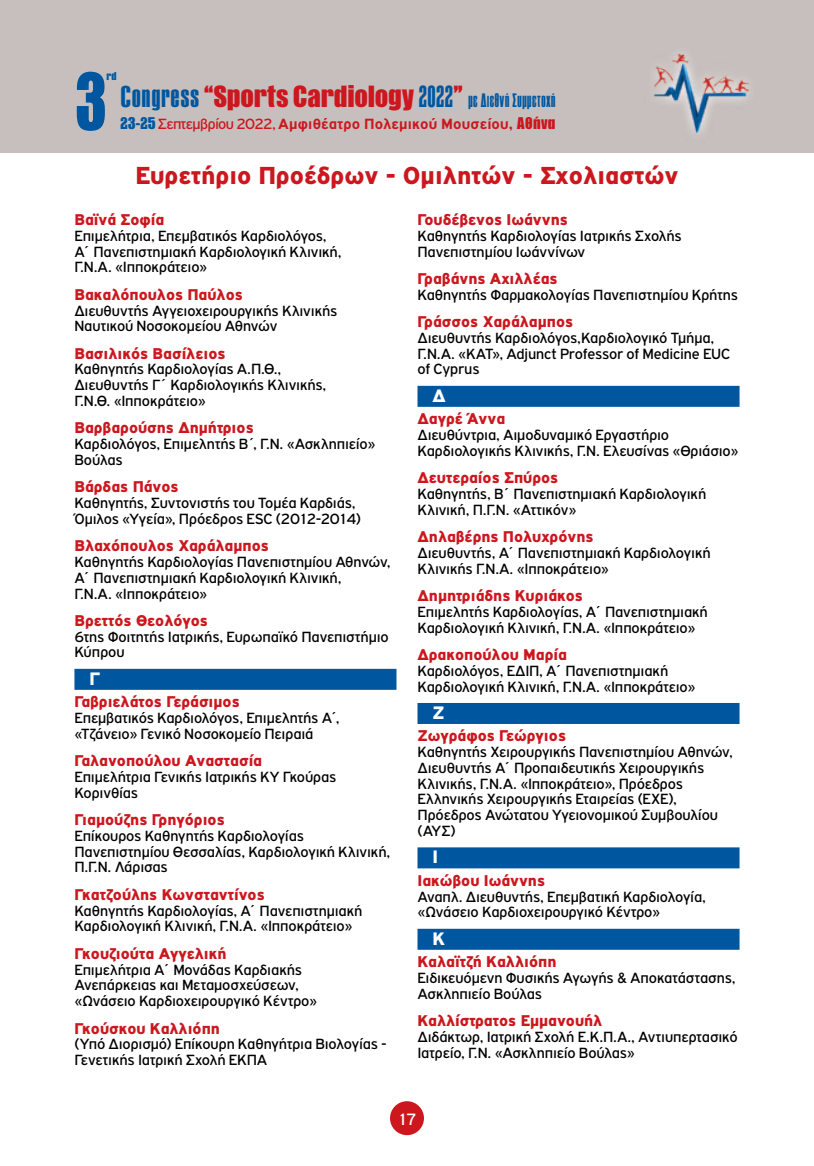
<style>
.page{position:relative;width:814px;height:1166px;background:#fff}
.page>*{position:absolute;margin:0;border:0;box-sizing:border-box;transform-origin:0 0}
.t1{font:900 76.48px "PF Fusion Sans";color:#0057a0;scale:.85 1}
.t2{font:900 28.35px "PF Fusion Sans";letter-spacing:-.01em;color:#cc171e}
.t3{font:900 26.25px "PF Highway Gothic";color:#cc171e}
.t4{font:900 19.25px "PF Highway Gothic";color:#fff}
.t5{font:300 18.2px "PF Fusion Sans";letter-spacing:.01em;color:#0057a0}
.t6{font:17.5px "PF Highway Gothic";color:#fff}
.t7{font:900 16.62px "PF Highway Gothic";color:#cc171e}
.t8{font:15.75px/15.8px "PF Highway Gothic";letter-spacing:-.01em;color:#000}
.t9{font:700 15.75px "PF Highway Gothic";letter-spacing:.015em;color:#cc171e}
.t10{font:900 10.5px "PF Fusion Sans";color:#0057a0}
.s1{font-weight:300;font-size:28.18px;color:#0057a0}
.s2{font-weight:300;color:#0057a0}
.s3{font-family:"PF Fusion Sans";font-weight:900;color:#0057a0}
.s4{font-weight:400}
.s5{font-family:"PF Fusion Sans";font-weight:900}
</style>
<div class="page">
<div style="left:0;top:0;width:814px;height:152px;background:#c6bfbd"></div>
<div style="left:390px;top:1101px;width:34px;height:34px;background:#cc171e;border-radius:50%"></div>
<img style="left:553px;top:53px;width:245px;height:100px">
<div style="left:74px;top:669px;width:322px;height:21px;background:#0057a0"></div>
<div style="left:417px;top:386px;width:322px;height:21px;background:#0057a0"></div>
<div style="left:417px;top:703px;width:322px;height:21px;background:#0057a0"></div>
<div style="left:417px;top:847px;width:322px;height:21px;background:#0057a0"></div>
<div style="left:417px;top:929px;width:322px;height:21px;background:#0057a0"></div>
<h1 class="t1" style="left:74px;top:54px;width:40px">3</h1>
<p class="t10" style="left:106px;top:69px;width:11px">rd</p>
<h2 class="t2" style="left:120px;top:79px;width:344px"><span class="s1">CONGRESS</span>“Sports Cardiology <span class="s2">2022</span>”</h2>
<p class="t9" style="left:120px;top:115px;width:437px"><span class="s3">23-25</span> <span class="s4">Σεπτεμβρίου 2022,</span> Αμφιθέατρο Πολεμικού Μουσείου, <span class="s5">Αθήνα</span></p>
<p class="t5" style="left:468px;top:90px;width:89px">ΜΕ ΔΙΕΘΝΉ ΣΥΜΜΕΤΟΧΉ</p>
<h3 class="t3" style="left:136px;top:160px;width:544px">Ευρετήριο Προέδρων - Ομιλητών - Σχολιαστών</h3>
<p class="t7" style="left:74px;top:210px;width:91px">Βαϊνά Σοφία</p>
<p class="t8" style="left:74px;top:228px;width:268px">Επιμελήτρια, Επεμβατικός Καρδιολόγος,<br>Α΄ Πανεπιστημιακή Καρδιολογική Κλινική,<br>Γ.Ν.Α. «Ιπποκράτειο»</p>
<p class="t7" style="left:74px;top:285px;width:170px">Βακαλόπουλος Παύλος</p>
<p class="t8" style="left:74px;top:302px;width:264px">Διευθυντής Αγγειοχειρουργικής Κλινικής<br>Ναυτικού Νοσοκομείου Αθηνών</p>
<p class="t7" style="left:74px;top:344px;width:152px">Βασιλικός Βασίλειος</p>
<p class="t8" style="left:74px;top:361px;width:253px">Καθηγητής Καρδιολογίας Α.Π.Θ.,<br>Διευθυντής Γ΄ Καρδιολογικής Κλινικής,<br>Γ.Ν.Θ. «Ιπποκράτειο»</p>
<p class="t7" style="left:74px;top:419px;width:181px">Βαρβαρούσης Δημήτριος</p>
<p class="t8" style="left:74px;top:436px;width:302px">Καρδιολόγος, Επιμελητής Β΄, Γ.Ν. «Ασκληπιείο»<br>Βούλας</p>
<p class="t7" style="left:74px;top:478px;width:106px">Βάρδας Πάνος</p>
<p class="t8" style="left:74px;top:495px;width:288px">Καθηγητής, Συντονιστής του Τομέα Καρδιάς,<br>Όμιλος «Υγεία», Πρόεδρος ESC (2012-2014)</p>
<p class="t7" style="left:74px;top:536px;width:196px">Βλαχόπουλος Χαράλαμπος</p>
<p class="t8" style="left:74px;top:554px;width:318px">Καθηγητής Καρδιολογίας Πανεπιστημίου Αθηνών,<br>Α΄ Πανεπιστημιακή Καρδιολογική Κλινική,<br>Γ.Ν.Α. «Ιπποκράτειο»</p>
<p class="t7" style="left:74px;top:611px;width:135px">Βρεττός Θεολόγος</p>
<p class="t8" style="left:74px;top:628px;width:316px">6της Φοιτητής Ιατρικής, Ευρωπαϊκό Πανεπιστήμιο<br>Κύπρου</p>
<p class="t4" style="left:89px;top:668px;width:12px">Γ</p>
<p class="t7" style="left:74px;top:693px;width:167px">Γαβριελάτος Γεράσιμος</p>
<p class="t8" style="left:74px;top:710px;width:266px">Επεμβατικός Καρδιολόγος, Επιμελητής Α΄, «Τζάνειο» Γενικό Νοσοκομείο Πειραιά</p>
<p class="t7" style="left:74px;top:751px;width:189px">Γαλανοπούλου Αναστασία</p>
<p class="t8" style="left:74px;top:769px;width:263px">Επιμελήτρια Γενικής Ιατρικής ΚΥ Γκούρας<br>Κορινθίας</p>
<p class="t7" style="left:74px;top:810px;width:152px">Γιαμούζης Γρηγόριος</p>
<p class="t8" style="left:74px;top:828px;width:317px">Επίκουρος Καθηγητής Καρδιολογίας<br>Πανεπιστημίου Θεσσαλίας, Καρδιολογική Κλινική,<br>Π.Γ.Ν. Λάρισας</p>
<p class="t7" style="left:74px;top:885px;width:192px">Γκατζούλης Κωνσταντίνος</p>
<p class="t8" style="left:74px;top:902px;width:289px">Καθηγητής Καρδιολογίας, Α΄ Πανεπιστημιακή<br>Καρδιολογική Κλινική, Γ.Ν.Α. «Ιπποκράτειο»</p>
<p class="t7" style="left:74px;top:944px;width:153px">Γκουζιούτα Αγγελική</p>
<p class="t8" style="left:74px;top:961px;width:244px">Επιμελήτρια Α΄ Μονάδας Καρδιακής<br>Ανεπάρκειας και Μεταμοσχεύσεων, «Ωνάσειο Καρδιοχειρουργικό Κέντρο»</p>
<p class="t7" style="left:74px;top:1019px;width:147px">Γκούσκου Καλλιόπη</p>
<p class="t8" style="left:74px;top:1036px;width:314px">(Υπό Διορισμό) Επίκουρη Καθηγήτρια Βιολογίας -<br>Γενετικής Ιατρική Σχολή ΕΚΠΑ</p>
<p class="t7" style="left:417px;top:210px;width:152px">Γουδέβενος Ιωάννης</p>
<p class="t8" style="left:417px;top:228px;width:266px">Καθηγητής Καρδιολογίας Ιατρικής Σχολής<br>Πανεπιστημίου Ιωάννίνων</p>
<p class="t7" style="left:417px;top:269px;width:142px">Γραβάνης Αχιλλέας</p>
<p class="t8" style="left:417px;top:287px;width:322px">Καθηγητής Φαρμακολογίας Πανεπιστημίου Κρήτης</p>
<p class="t7" style="left:417px;top:312px;width:157px">Γράσσος Χαράλαμπος</p>
<p class="t8" style="left:417px;top:330px;width:314px">Διευθυντής Καρδιολόγος,Καρδιολογικό Τμήμα,<br>Γ.Ν.Α. «ΚΑΤ», Adjunct Professor of Medicine EUC of Cyprus</p>
<p class="t4" style="left:432px;top:385px;width:15px">Δ</p>
<p class="t7" style="left:417px;top:410px;width:89px">Δαγρέ Άννα</p>
<p class="t8" style="left:417px;top:427px;width:322px">Διευθύντρια, Αιμοδυναμικό Εργαστήριο<br>Καρδιολογικής Κλινικής, Γ.Ν. Ελευσίνας «Θριάσιο»</p>
<p class="t7" style="left:417px;top:469px;width:142px">Δευτεραίος Σπύρος</p>
<p class="t8" style="left:417px;top:486px;width:290px">Καθηγητής, Β΄ Πανεπιστημιακή Καρδιολογική<br>Κλινική, Π.Γ.Ν. «Αττικόν»</p>
<p class="t7" style="left:417px;top:527px;width:177px">Δηλαβέρης Πολυχρόνης</p>
<p class="t8" style="left:417px;top:545px;width:294px">Διευθυντής, Α΄ Πανεπιστημιακή Καρδιολογική<br>Κλινικής Γ.Ν.Α. «Ιπποκράτειο»</p>
<p class="t7" style="left:417px;top:586px;width:167px">Δημητριάδης Κυριάκος</p>
<p class="t8" style="left:417px;top:604px;width:292px">Επιμελητής Καρδιολογίας, Α΄ Πανεπιστημιακή<br>Καρδιολογική Κλινική, Γ.Ν.Α. «Ιπποκράτειο»</p>
<p class="t7" style="left:417px;top:645px;width:151px">Δρακοπούλου Μαρία</p>
<p class="t8" style="left:417px;top:663px;width:279px">Καρδιολόγος, ΕΔΙΠ, Α΄ Πανεπιστημιακή<br>Καρδιολογική Κλινική, Γ.Ν.Α. «Ιπποκράτειο»</p>
<p class="t4" style="left:432px;top:702px;width:13px">Z</p>
<p class="t7" style="left:417px;top:727px;width:150px">Ζωγράφος Γεώργιος</p>
<p class="t8" style="left:417px;top:744px;width:317px">Καθηγητής Χειρουργικής Πανεπιστημίου Αθηνών, Διευθυντής Α΄ Προπαιδευτικής Χειρουργικής Κλινικής, Γ.Ν.Α. «Ιπποκράτειο», Πρόεδρος Ελληνικής Χειρουργικής Εταιρείας (ΕΧΕ), Πρόεδρος Ανώτατου Υγειονομικού Συμβουλίου (ΑΥΣ)</p>
<p class="t4" style="left:432px;top:846px;width:7px">I</p>
<p class="t7" style="left:417px;top:871px;width:129px">Ιακώβου Ιωάννης</p>
<p class="t8" style="left:417px;top:888px;width:290px">Αναπλ. Διευθυντής, Επεμβατική Καρδιολογία, «Ωνάσειο Καρδιοχειρουργικό Κέντρο»</p>
<p class="t4" style="left:432px;top:928px;width:14px">K</p>
<p class="t7" style="left:417px;top:952px;width:140px">Καλαϊτζή Καλλιόπη</p>
<p class="t8" style="left:417px;top:970px;width:319px">Ειδικευόμενη Φυσικής Αγωγής &amp; Αποκατάστασης,<br>Ασκληπιείο Βούλας</p>
<p class="t7" style="left:417px;top:1011px;width:186px">Καλλίστρατος Εμμανουήλ</p>
<p class="t8" style="left:417px;top:1029px;width:322px">Διδάκτωρ, Ιατρική Σχολή Ε.Κ.Π.Α., Αντιυπερτασικό<br>Ιατρείο, Γ.Ν. «Ασκληπιείο Βούλας»</p>
<p class="t6" style="left:397px;top:1110px;width:21px">17</p>
</div>
